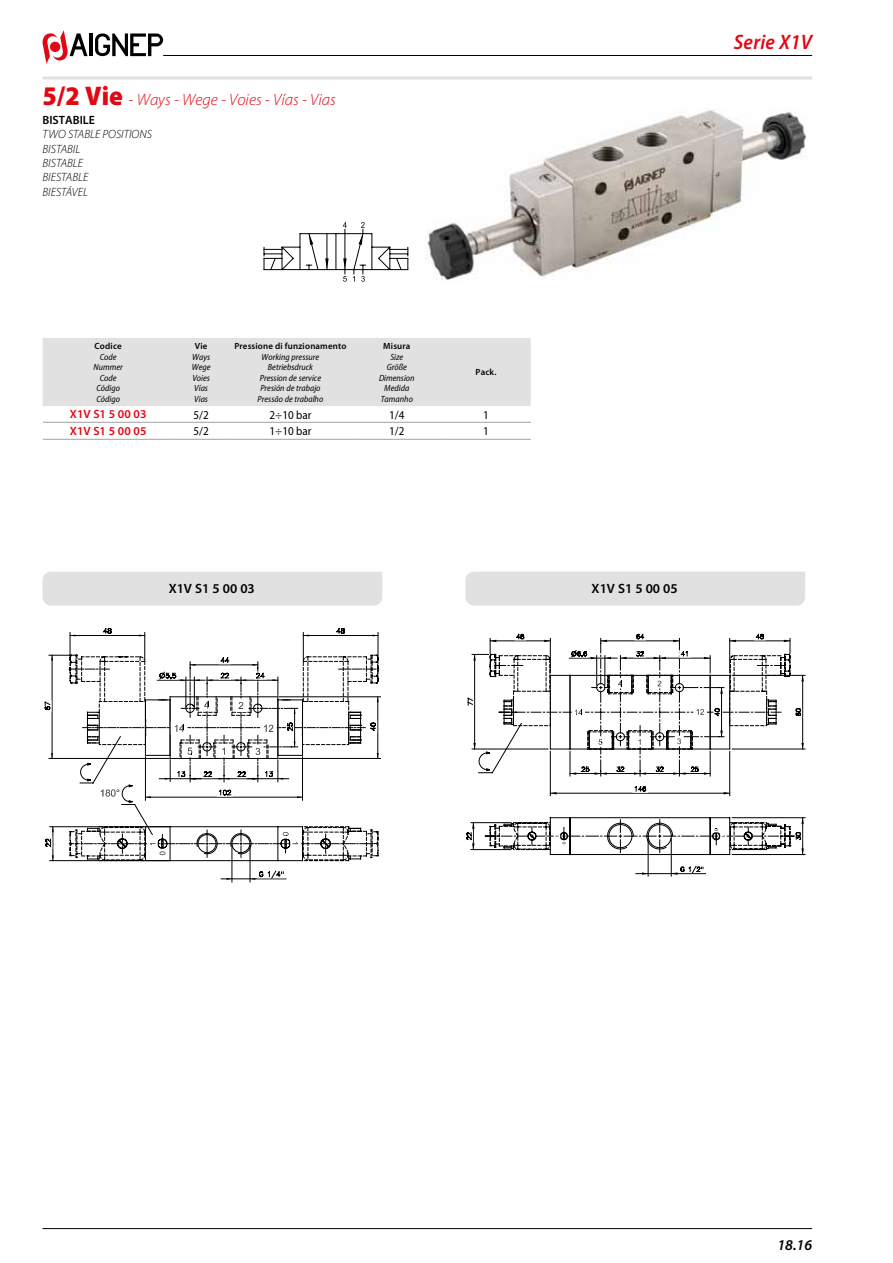
<style>
.page{position:relative;width:893px;height:1263px;background:#fff}
.page>*{position:absolute;margin:0;border:0;box-sizing:border-box;transform-origin:0 0}
.t1{font:italic 600 semi-condensed 21px "Myriad Pro";letter-spacing:.02em;color:#e30613}
.t2{font:italic 300 16.5px "Myriad Pro";color:#e30613}
.t3{font:italic 600 15px "Myriad Pro";color:#000}
.t4{font:600 13.5px "Myriad Pro";color:#000}
.t5{font:italic 300 12px/14.4px "Myriad Pro";color:#000}
.t6{font:semi-condensed 12px "Myriad Pro";color:#000}
.t7{font:600 12px "Myriad Pro";color:#e30613}
.t8{font:600 12px "Myriad Pro";color:#000}
.t9{font:italic semi-condensed 9px/10.5px "Myriad Pro";color:#000;text-align:center}
.t10{font:600 9px "Myriad Pro";letter-spacing:.02em;color:#000}
.s1{font-weight:900;font-style:normal;font-stretch:semi-condensed;font-size:27px}
</style>
<div class="page">
<hr style="left:90px;top:33px;width:3px;height:23px;background:#000">
<svg style="left:95px;top:33px;width:68px;height:23px"></svg>
<svg style="left:42px;top:30px;width:46px;height:34px"></svg>
<hr style="left:43px;top:1228px;width:769px;height:1px;background:#000">
<hr style="left:163px;top:55px;width:649px;height:1px;background:#000">
<hr style="left:43px;top:77px;width:769px;height:3px;background:#e1e1e1">
<img style="left:427px;top:110px;width:379px;height:170px">
<div style="left:43px;top:338px;width:488px;height:68px;background:#e1e1e1"></div>
<hr style="left:43px;top:422px;width:131px;height:1px;background:#a1a1a1">
<hr style="left:174px;top:422px;width:55px;height:1px;background:#a1a1a1">
<hr style="left:229px;top:422px;width:123px;height:1px;background:#a1a1a1">
<hr style="left:352px;top:422px;width:89px;height:1px;background:#a1a1a1">
<hr style="left:441px;top:422px;width:90px;height:1px;background:#a1a1a1">
<hr style="left:43px;top:439px;width:131px;height:1px;background:#a1a1a1">
<hr style="left:174px;top:439px;width:55px;height:1px;background:#a1a1a1">
<hr style="left:229px;top:439px;width:123px;height:1px;background:#a1a1a1">
<hr style="left:352px;top:439px;width:89px;height:1px;background:#a1a1a1">
<hr style="left:441px;top:439px;width:90px;height:1px;background:#a1a1a1">
<svg style="left:264px;top:222px;width:144px;height:60px"></svg>
<div style="left:42px;top:572px;width:340px;height:34px;background:#e1e1e1"></div>
<svg style="left:250px;top:878px;width:36px;height:2px"></svg>
<svg style="left:45px;top:628px;width:331px;height:250px"></svg>
<svg style="left:69px;top:655px;width:310px;height:206px"></svg>
<svg style="left:70px;top:655px;width:308px;height:203px"></svg>
<div style="left:465px;top:572px;width:340px;height:34px;background:#e1e1e1"></div>
<svg style="left:671px;top:873px;width:34px;height:2px"></svg>
<svg style="left:467px;top:634px;width:334px;height:239px"></svg>
<svg style="left:490px;top:654px;width:300px;height:163px"></svg>
<svg style="left:490px;top:817px;width:314px;height:38px"></svg>
<h2 class="t2" style="left:43px;top:91px;width:295px"><span class="s1">5/2 Vie</span> - Ways - Wege - Voies - Vías - Vias</h2>
<h3 class="t8" style="left:43px;top:112px;width:54px">BISTABILE</h3>
<h3 class="t5" style="left:43px;top:127px;width:111px">TWO STABLE POSITIONS<br>BISTABIL<br>BISTABLE<br>BIESTABLE<br>BIESTÁVEL</h3>
<p class="t10" style="left:95px;top:340px;width:29px">Codice</p>
<p class="t9" style="left:94px;top:352px;width:31px">Code<br>Nummer<br>Code<br>Código<br>Código</p>
<p class="t10" style="left:195px;top:340px;width:14px">Vie</p>
<p class="t9" style="left:192px;top:352px;width:20px;text-align:left">Ways<br>Wege<br>Voies<br>Vías<br>Vias</p>
<p class="t10" style="left:234px;top:340px;width:114px">Pressione di funzionamento</p>
<p class="t9" style="left:258px;top:352px;width:67px">Working pressure<br>Betriebsdruck<br>Pression de service<br>Presión de trabajo<br>Pressão de trabalho</p>
<p class="t10" style="left:383px;top:340px;width:29px">Misura</p>
<p class="t9" style="left:379px;top:352px;width:37px">Size<br>Größe<br>Dimension<br>Medida<br>Tamanho</p>
<p class="t10" style="left:476px;top:367px;width:22px">Pack.</p>
<h3 class="t7" style="left:70px;top:406px;width:78px">X1V S1 5 00 03</h3>
<h3 class="t6" style="left:194px;top:408px;width:17px">5/2</h3>
<h3 class="t6" style="left:270px;top:408px;width:43px">2÷10 bar</h3>
<h3 class="t6" style="left:389px;top:408px;width:17px">1/4</h3>
<h3 class="t6" style="left:483px;top:408px;width:7px">1</h3>
<h3 class="t7" style="left:70px;top:424px;width:78px">X1V S1 5 00 05</h3>
<h3 class="t6" style="left:194px;top:425px;width:17px">5/2</h3>
<h3 class="t6" style="left:270px;top:425px;width:43px">1÷10 bar</h3>
<h3 class="t6" style="left:389px;top:425px;width:17px">1/2</h3>
<h3 class="t6" style="left:483px;top:425px;width:7px">1</h3>
<h1 class="t1" style="left:734px;top:31px;width:80px">Serie X1V</h1>
<h3 class="t4" style="left:169px;top:580px;width:88px">X1V S1 5 00 03</h3>
<h3 class="t4" style="left:592px;top:580px;width:88px">X1V S1 5 00 05</h3>
<h3 class="t3" style="left:777px;top:1235px;width:36px">18.16</h3>
</div>
